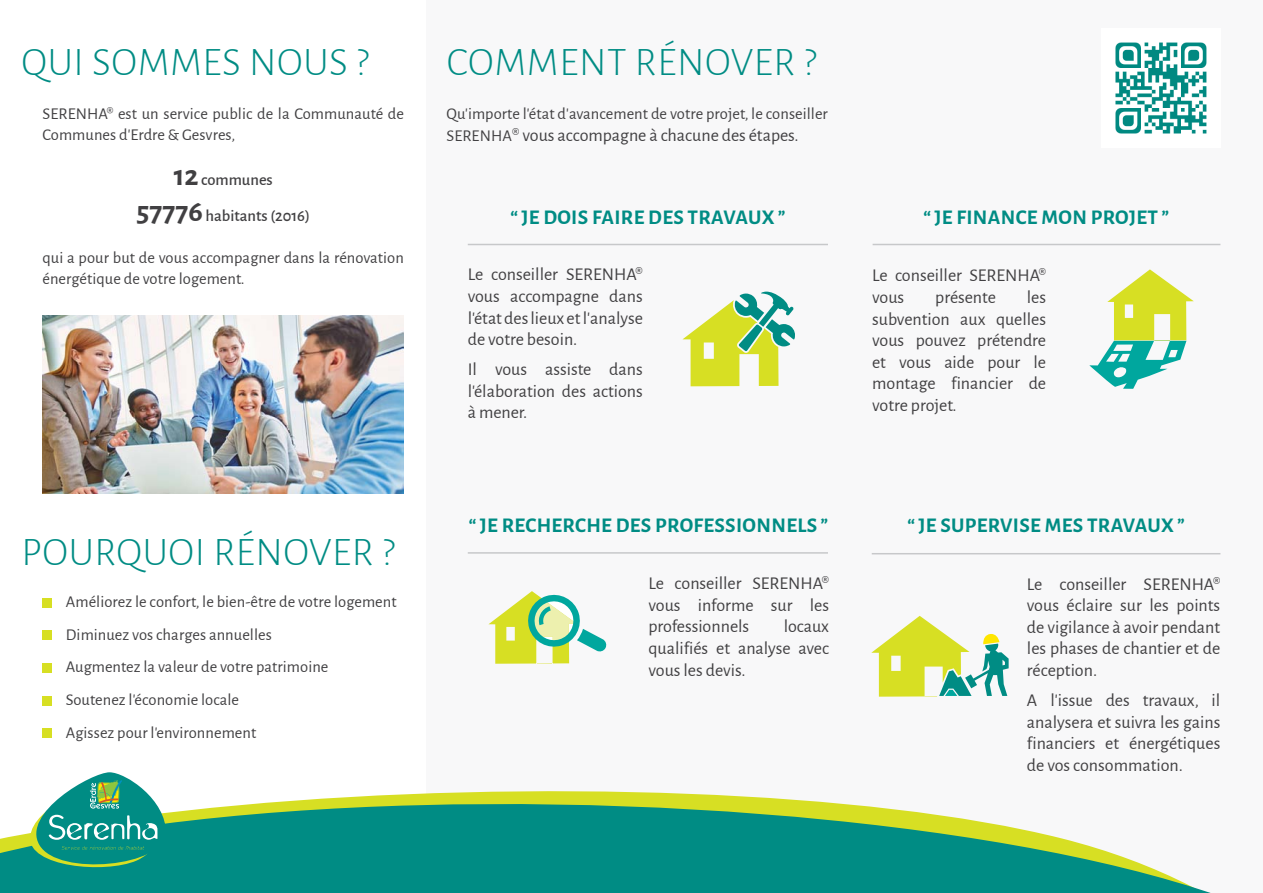
<style>
.page{position:relative;width:1263px;height:893px;background:#fff}
.page>*{position:absolute;margin:0;border:0;box-sizing:border-box;transform-origin:0 0}
.t1{font:300 40.5px "Alegreya Sans";letter-spacing:.015em;color:#008c84}
.t2{font:700 21px "Alegreya Sans";letter-spacing:.015em;color:#008c84}
.t3{font:18px/21.6px "Alegreya Sans";color:#414042;text-align:justify}
.t4{font:16.5px/21px "Alegreya Sans";letter-spacing:.005em;color:#414042}
.t5{font:500 16.5px "Alegreya Sans";color:#414042}
.s1{font-weight:700;font-size:30px}
.s2{font-size:16.5px}
</style>
<div class="page">
<div style="left:426px;top:0;width:837px;height:893px;background:#f8f8f9"></div>
<svg style="left:0;top:728px;width:1211px;height:165px"></svg>
<svg style="left:682px;top:292px;width:113px;height:94px"></svg>
<svg style="left:488px;top:591px;width:119px;height:73px"></svg>
<svg style="left:1089px;top:269px;width:105px;height:120px"></svg>
<svg style="left:871px;top:616px;width:138px;height:81px"></svg>
<svg style="left:26px;top:772px;width:144px;height:100px"></svg>
<div style="left:43px;top:598px;width:9px;height:9px;background:#d7df23"></div>
<div style="left:43px;top:631px;width:9px;height:9px;background:#d7df23"></div>
<div style="left:43px;top:663px;width:9px;height:9px;background:#d7df23"></div>
<div style="left:43px;top:696px;width:9px;height:9px;background:#d7df23"></div>
<div style="left:43px;top:728px;width:9px;height:10px;background:#d7df23"></div>
<hr style="left:468px;top:244px;width:360px;height:1px;background:#c7c8ca">
<hr style="left:468px;top:552px;width:360px;height:2px;background:#c7c8ca">
<hr style="left:872px;top:553px;width:348px;height:1px;background:#c7c8ca">
<hr style="left:873px;top:244px;width:347px;height:1px;background:#c7c8ca">
<img style="left:43px;top:315px;width:361px;height:178px">
<img style="left:1115px;top:42px;width:92px;height:92px">
<p class="t1" style="left:22px;top:36px;width:349px">QUI SOMMES NOUS ?</p>
<p class="t1" style="left:447px;top:36px;width:371px">COMMENT RÉNOVER ?</p>
<p class="t4" style="left:43px;top:103px;width:363px">SERENHA® est un service public de la Communauté de<br>Communes d'Erdre &amp; Gesvres,</p>
<p class="t5" style="left:174px;top:168px;width:101px"><span class="s1">12</span>communes</p>
<p class="t5" style="left:137px;top:204px;width:175px"><span class="s1">57776</span> habitants (2016)</p>
<p class="t4" style="left:43px;top:246px;width:363px">qui a pour but de vous accompagner dans la rénovation énergétique de votre logement.</p>
<p class="t4" style="left:446px;top:103px;width:383px">Qu'importe l'état d'avancement de votre projet, le conseiller</p>
<p class="t3" style="left:446px;top:123px;width:354px"><span class="s2">SERENHA</span>® vous accompagne à chacune des étapes.</p>
<p class="t2" style="left:510px;top:202px;width:277px">“ JE DOIS FAIRE DES TRAVAUX ”</p>
<p class="t3" style="left:468px;top:263px;width:177px">Le conseiller SERENHA® vous accompagne dans l'état des lieux et l'analyse de votre besoin.</p>
<p class="t3" style="left:468px;top:358px;width:177px">Il vous assiste dans l'élaboration des actions à mener.</p>
<p class="t2" style="left:924px;top:202px;width:247px">“ JE FINANCE MON PROJET ”</p>
<p class="t3" style="left:872px;top:264px;width:176px">Le conseiller SERENHA® vous</p>
<p class="t3" style="left:872px;top:285px;width:175px;text-indent:155px">les subvention aux quelles vous pouvez prétendre et vous aide pour le montage financier de votre projet.</p>
<p class="t3" style="left:935px;top:285px;width:62px">présente</p>
<p class="t1" style="left:22px;top:526px;width:375px">POURQUOI RÉNOVER ?</p>
<p class="t4" style="left:66px;top:591px;width:332px">Améliorez le confort, le bien-être de votre logement</p>
<p class="t4" style="left:66px;top:623px;width:207px">Diminuez vos charges annuelles</p>
<p class="t4" style="left:66px;top:656px;width:264px">Augmentez la valeur de votre patrimoine</p>
<p class="t4" style="left:66px;top:688px;width:175px">Soutenez l'économie locale</p>
<p class="t4" style="left:66px;top:721px;width:192px">Agissez pour l'environnement</p>
<p class="t2" style="left:469px;top:510px;width:361px">“ JE RECHERCHE DES PROFESSIONNELS ”</p>
<p class="t2" style="left:907px;top:510px;width:279px">“ JE SUPERVISE MES TRAVAUX ”</p>
<p class="t3" style="left:648px;top:572px;width:182px">Le conseiller SERENHA® vous informe sur les professionnels</p>
<p class="t3" style="left:648px;top:615px;width:182px;text-indent:135px">locaux qualifiés et analyse avec vous les devis.</p>
<p class="t3" style="left:1027px;top:572px;width:195px">Le conseiller SERENHA® vous éclaire sur les points de vigilance à avoir pendant les phases de chantier et de réception.</p>
<p class="t3" style="left:1027px;top:689px;width:195px">A l'issue des travaux, il analysera et suivra les gains financiers et énergétiques de vos consommation.</p>
</div>
